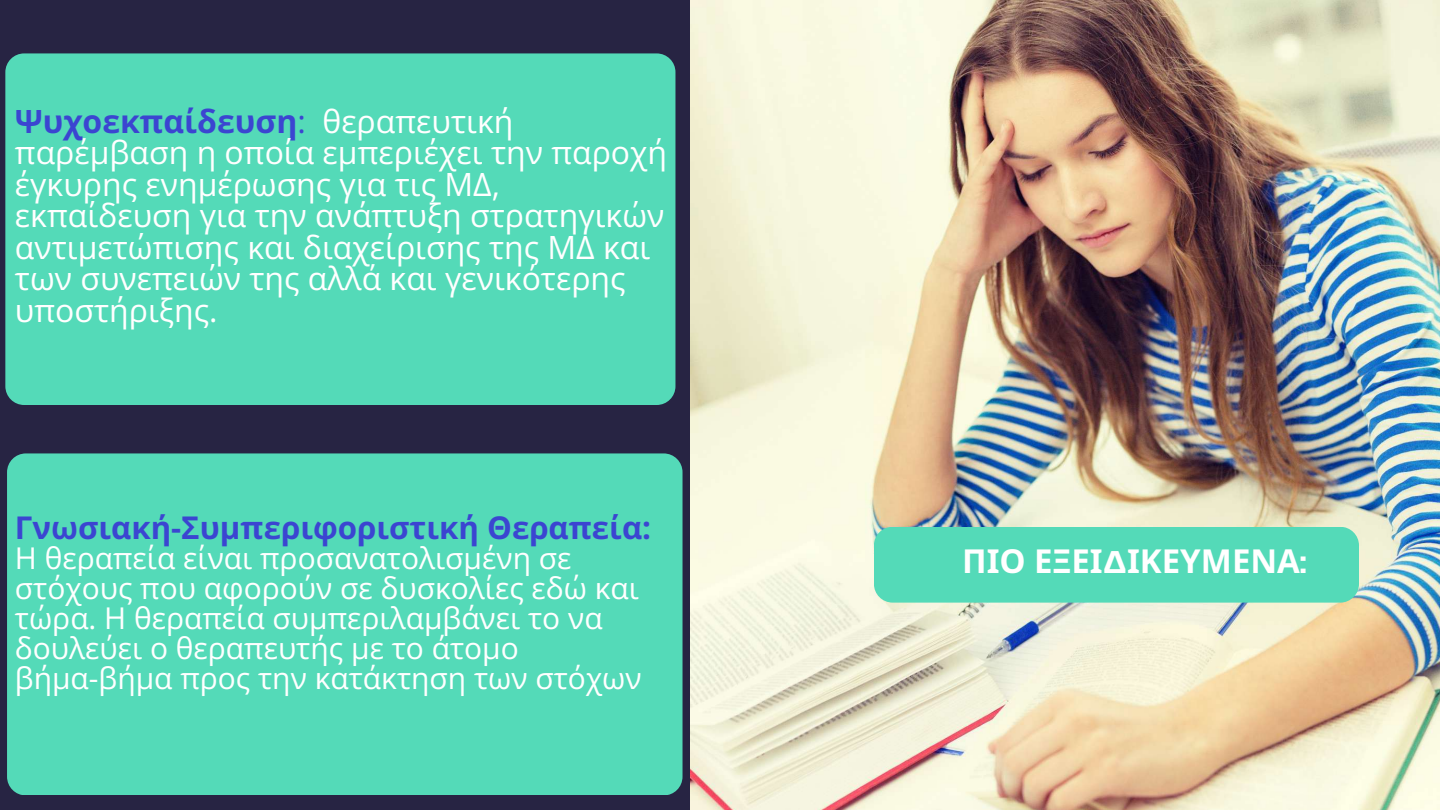
<style>
.page{position:relative;width:1440px;height:810px;background:#272443}
.page>*{position:absolute;margin:0;border:0;box-sizing:border-box;transform-origin:0 0}
.t1{font:700 33px "Noto Sans";color:#fff}
.t2{font:32px/31.5px "Open Sans";color:#fff}
.t3{font:700 31.3px "Open Sans";color:#3b45d1}
.t4{font:30px/30px "Open Sans";color:#fff}
.s1{font-weight:700;color:#3b45d1}
.s2{color:#3b45d1}
.s3{font-family:"Telegraf"}
</style>
<div class="page">
<img style="left:690px;top:0;width:750px;height:810px">
<div style="left:7px;top:453px;width:676px;height:342px;background:#54dab8;border-radius:19px"></div>
<div style="left:5px;top:53px;width:670px;height:352px;background:#54dab8;border-radius:19px"></div>
<div style="left:874px;top:527px;width:485px;height:76px;background:#54dab8;border-radius:19px"></div>
<p class="t2" style="left:15px;top:105px;width:654px"><span class="s1">Ψυχοεκπαίδευση</span><span class="s2">:</span> θεραπευτική παρέμβαση η οποία εμπεριέχει την παροχή έγκυρης ενημέρωσης για τις ΜΔ, εκπαίδευση για την ανάπτυξη στρατηγικών αντιμετώπισης και διαχείρισης της ΜΔ και των συνεπειών της αλλά και γενικότερης υποστήριξης.</p>
<p class="t3" style="left:15px;top:506px;width:638px">Γνωσιακή-Συμπεριφοριστική Θεραπεία:</p>
<p class="t4" style="left:15px;top:543px;width:628px">Η θεραπεία είναι προσανατολισμένη σε στόχους που αφορούν σε δυσκολίες εδώ και τώρα. Η θεραπεία συμπεριλαμβάνει το να δουλεύει ο θεραπευτής με το άτομο βήμα-βήμα προς την κατάκτηση των στόχων</p>
<p class="t1" style="left:962px;top:538px;width:346px">ΠΙΟ ΕΞΕΙ<span class="s3">Δ</span>ΙΚΕΥΜΕΝΑ<span class="s3">:</span></p>
</div>
